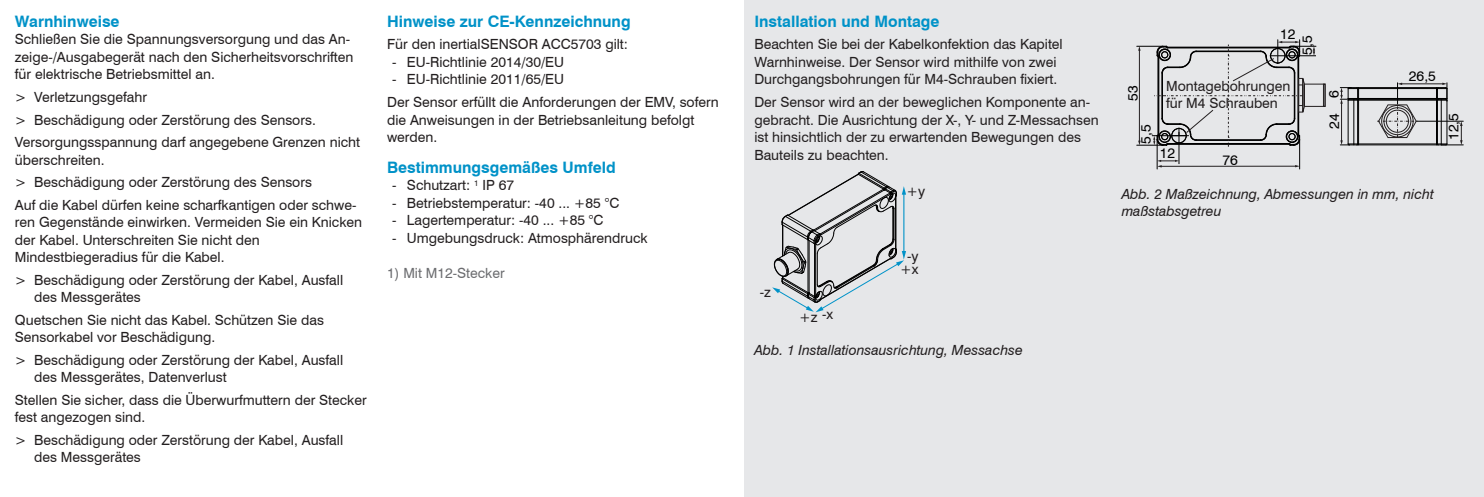
<style>
.page{position:relative;width:1484px;height:497px;background:#fff}
.page>*{position:absolute;margin:0;border:0;box-sizing:border-box;transform-origin:0 0}
.Kapitel_1{font:700 15.75px "Swiss 721 BT";color:#0092c8}
.Fließtext{font:14px/17.5px "Swiss 721 BT";color:#231f20}
.t1{font:italic 14px/17.5px "Swiss 721 BT";color:#231f20}
.t2{font:14px "Swiss 721 BT";color:#000}
.Fußzeile{font:14px "Swiss 721 BT";color:#6c6d70}
</style>
<div class="page">
<div style="left:744px;top:0;width:739px;height:496px;background:#e6e7e9"></div>
<svg style="left:772px;top:171px;width:134px;height:141px"></svg>
<hr style="left:1299px;top:139px;width:1px;height:30px;background:#000">
<hr style="left:1178px;top:132px;width:1px;height:32px;background:#000">
<hr style="left:1156px;top:139px;width:1px;height:30px;background:#000">
<hr style="left:1347px;top:100px;width:99px;height:1px;background:#000">
<hr style="left:1353px;top:99px;width:1px;height:45px;background:#000">
<hr style="left:1357px;top:100px;width:1px;height:44px;background:#000">
<hr style="left:1358px;top:99px;width:1px;height:45px;background:#000">
<hr style="left:1435px;top:99px;width:1px;height:45px;background:#000">
<hr style="left:1436px;top:100px;width:1px;height:44px;background:#000">
<hr style="left:1440px;top:99px;width:1px;height:45px;background:#000">
<hr style="left:1446px;top:100px;width:1px;height:44px;background:#000">
<hr style="left:1347px;top:100px;width:1px;height:44px;background:#000">
<hr style="left:1356px;top:144px;width:81px;height:1px;background:#000">
<hr style="left:1347px;top:143px;width:99px;height:1px;background:#000">
<hr style="left:1348px;top:99px;width:97px;height:1px;background:#000">
<hr style="left:1358px;top:98px;width:78px;height:1px;background:#000">
<hr style="left:1358px;top:88px;width:78px;height:1px;background:#000">
<hr style="left:1348px;top:87px;width:97px;height:1px;background:#000">
<hr style="left:1416px;top:121px;width:47px;height:1px;background:#000">
<svg style="left:1435px;top:121px;width:28px;height:24px"></svg>
<hr style="left:1341px;top:103px;width:1px;height:38px;background:#231f20">
<svg style="left:1340px;top:140px;width:19px;height:5px"></svg>
<svg style="left:1340px;top:87px;width:19px;height:17px"></svg>
<hr style="left:1401px;top:83px;width:41px;height:1px;background:#231f20">
<svg style="left:1377px;top:82px;width:40px;height:56px"></svg>
<svg style="left:1435px;top:82px;width:12px;height:19px"></svg>
<div style="left:1323px;top:84px;width:2px;height:22px;border:1px solid #231f20"></div>
<hr style="left:1160px;top:166px;width:135px;height:1px;background:#231f20">
<svg style="left:1157px;top:159px;width:22px;height:8px"></svg>
<svg style="left:1136px;top:40px;width:179px;height:109px"></svg>
<p class="Kapitel_1" style="left:15px;top:12px;width:106px">Warnhinweise</p>
<p class="Fließtext" style="left:15px;top:31px;width:340px">Schließen Sie die Spannungsversorgung und das An&shy;zeige-/Ausgabegerät nach den Sicherheitsvorschriften für elektrische Betriebsmittel an.</p>
<p class="Fließtext" style="left:15px;top:88px;width:134px">&gt; Verletzungsgefahr</p>
<p class="Fließtext" style="left:15px;top:110px;width:302px">&gt; Beschädigung oder Zerstörung des Sensors.</p>
<p class="Fließtext" style="left:15px;top:133px;width:347px">Versorgungsspannung darf angegebene Grenzen nicht überschreiten.</p>
<p class="Fließtext" style="left:15px;top:173px;width:299px">&gt; Beschädigung oder Zerstörung des Sensors</p>
<p class="Fließtext" style="left:15px;top:195px;width:349px">Auf die Kabel dürfen keine scharfkantigen oder schwe&shy;ren Gegenstände einwirken. Vermeiden Sie ein Knicken der Kabel. Unterschreiten Sie nicht den Mindestbiegeradius für die Kabel.</p>
<p class="Fließtext" style="left:34px;top:270px;width:310px;text-indent:-19px">&gt; Beschädigung oder Zerstörung der Kabel, Ausfall des Messgerätes</p>
<p class="Fließtext" style="left:15px;top:310px;width:310px">Quetschen Sie nicht das Kabel. Schützen Sie das<br>Sensorkabel vor Beschädigung.</p>
<p class="Fließtext" style="left:34px;top:350px;width:310px;text-indent:-19px">&gt; Beschädigung oder Zerstörung der Kabel, Ausfall des Messgerätes, Datenverlust</p>
<p class="Fließtext" style="left:15px;top:390px;width:353px">Stellen Sie sicher, dass die Überwurfmuttern der Stecker fest angezogen sind.</p>
<p class="Fließtext" style="left:34px;top:430px;width:310px;text-indent:-19px">&gt; Beschädigung oder Zerstörung der Kabel, Ausfall des Messgerätes</p>
<p class="Kapitel_1" style="left:387px;top:12px;width:245px">Hinweise zur CE-Kennzeichnung</p>
<p class="Fließtext" style="left:387px;top:35px;width:242px">Für den inertialSENSOR ACC5703 gilt:</p>
<p class="Fließtext" style="left:392px;top:53px;width:174px">- EU-Richtlinie 2014/30/EU</p>
<p class="Fließtext" style="left:392px;top:70px;width:174px">- EU-Richtlinie 2011/65/EU</p>
<p class="Fließtext" style="left:387px;top:93px;width:333px">Der Sensor erfüllt die Anforderungen der EMV, sofern die Anweisungen in der Betriebsanleitung befolgt werden.</p>
<p class="Kapitel_1" style="left:387px;top:157px;width:230px">Bestimmungsgemäßes Umfeld</p>
<p class="Fließtext" style="left:392px;top:176px;width:123px">- Schutzart: <sup>1</sup> IP 67</p>
<p class="Fließtext" style="left:392px;top:194px;width:229px">- Betriebstemperatur: -40 ... +85 °C</p>
<p class="Fließtext" style="left:392px;top:211px;width:213px">- Lagertemperatur: -40 ... +85 °C</p>
<p class="Fließtext" style="left:392px;top:229px;width:257px">- Umgebungsdruck: Atmosphärendruck</p>
<p class="Fußzeile" style="left:387px;top:264px;width:119px">1) Mit M12-Stecker</p>
<p class="Kapitel_1" style="left:754px;top:12px;width:187px">Installation und Montage</p>
<p class="Fließtext" style="left:754px;top:35px;width:310px">Beachten Sie bei der Kabelkonfektion das Kapitel<br>Warnhinweise. Der Sensor wird mithilfe von zwei<br>Durchgangsbohrungen für M4-Schrauben fixiert.</p>
<p class="Fließtext" style="left:754px;top:93px;width:346px">Der Sensor wird an der beweglichen Komponente an&shy;gebracht. Die Ausrichtung der X-, Y- und Z-Messachsen ist hinsichtlich der zu erwartenden Bewegungen des Bauteils zu beachten.</p>
<p class="Fließtext" style="left:906px;top:182px;width:20px">+y</p>
<p class="Fließtext" style="left:759px;top:282px;width:13px">-z</p>
<p class="Fließtext" style="left:799px;top:306px;width:36px">+z -x</p>
<p class="Fließtext" style="left:907px;top:247px;width:13px">-y</p>
<p class="Fließtext" style="left:900px;top:260px;width:20px">+x</p>
<p class="t1" style="left:754px;top:341px;width:270px">Abb. 1 Installationsausrichtung, Messachse</p>
<p class="t2" style="left:1279px;top:26px;width:17px">12</p>
<p class="t2" style="left:1298px;top:55px;width:21px;rotate:-90deg">5,5</p>
<p class="t2" style="left:1124px;top:101px;width:17px;rotate:-90deg">53</p>
<p class="t2" style="left:1137px;top:143px;width:21px;rotate:-90deg">5,5</p>
<p class="Fließtext" style="left:1165px;top:78px;width:126px;line-height:16.8px">Montagebohrungen für M4 Schrauben</p>
<p class="t2" style="left:1159px;top:145px;width:17px">12</p>
<p class="t2" style="left:1222px;top:151px;width:17px">76</p>
<p class="t2" style="left:1325px;top:98px;width:9px;rotate:-90deg">6</p>
<p class="t2" style="left:1325px;top:128px;width:17px;rotate:-90deg">24</p>
<p class="t2" style="left:1408px;top:67px;width:28px">26,5</p>
<p class="t1" style="left:1121px;top:184px;width:313px">Abb. 2 Maßzeichnung, Abmessungen in mm, nicht maßstabsgetreu</p>
<p class="t2" style="left:1444px;top:140px;width:28px;rotate:-90deg">12,5</p>
</div>
